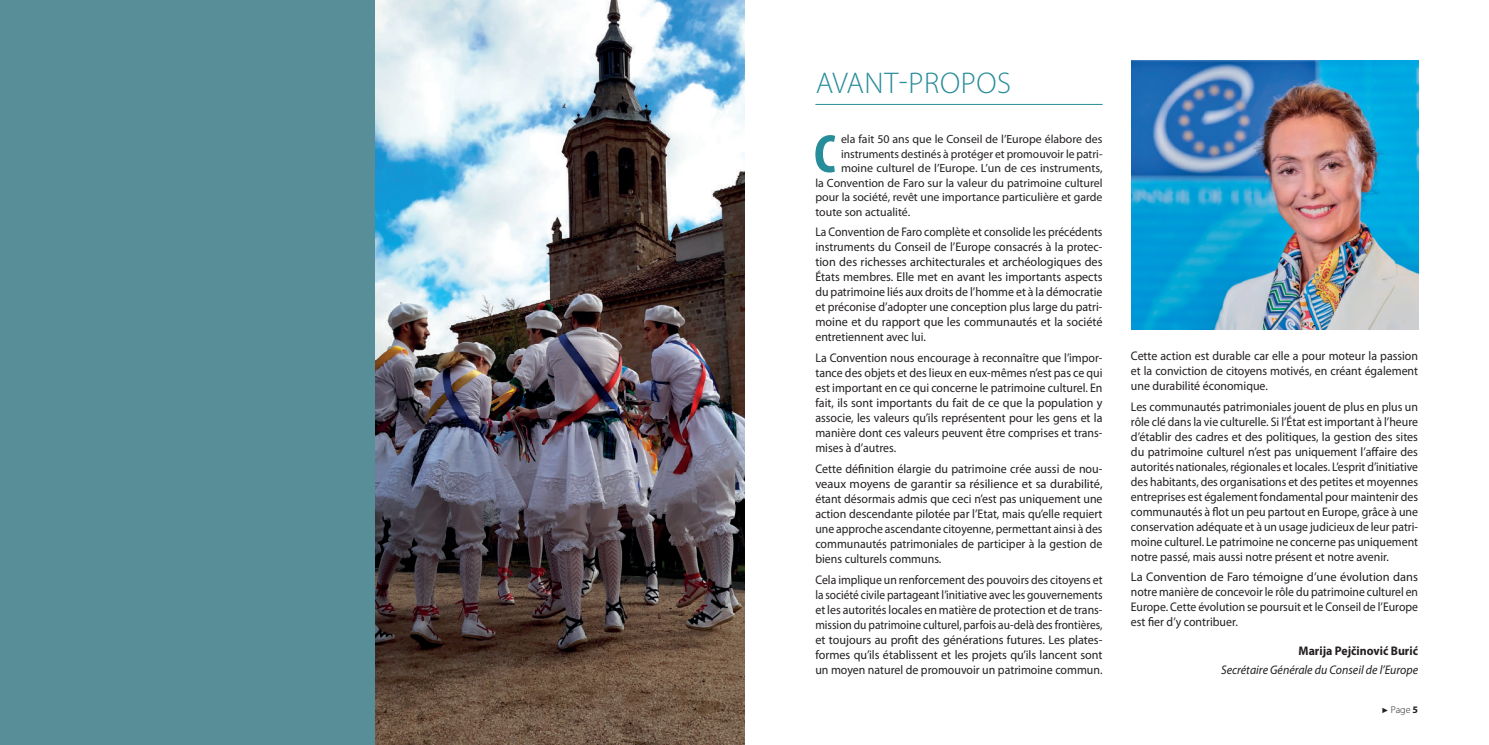
<style>
.page{position:relative;width:1489px;height:745px;background:#fff}
.page>*{position:absolute;margin:0;border:0;box-sizing:border-box;transform-origin:0 0}
.t1{font:700 condensed 54.5px "Myriad Pro";color:#288d9a}
.t2{font:300 30px "Myriad Pro";letter-spacing:.02em;color:#288d9a}
.t3{font:12.5px/15px "Myriad Pro";color:#231f20;text-align:justify;scale:.95 1}
.t4{font:12.5px/15px "Myriad Pro";color:#231f20;text-align:justify;scale:.94 1}
.t5{font:12.5px/15px "Myriad Pro";color:#231f20;text-align:justify;scale:.93 1}
.t6{font:12.5px/15px "Myriad Pro";color:#231f20;text-align:justify;scale:.96 1}
.t7{font:12.5px/15px "Myriad Pro";color:#231f20;text-align:justify}
.t8{font:italic 12.5px "Myriad Pro";color:#231f20;scale:.95 1}
.t9{font:700 12.5px "Myriad Pro";color:#231f20;scale:.95 1}
.t10{font:11.88px "Myriad Pro";color:#231f20}
.t11{font:300 10px "Myriad Pro";color:#231f20}
.s1{font-family:"Arial";font-weight:400;font-size:7.5px}
.s2{font-weight:700}
</style>
<div class="page">
<hr style="left:815px;top:104px;width:287px;height:1px;background:#288d9a">
<img style="left:1131px;top:60px;width:286px;height:269px">
<div style="left:0;top:0;width:744px;height:744px;background:#578e97"></div>
<img style="left:375px;top:0;width:369px;height:744px">
<h2 class="t2" style="left:815px;top:65px;width:197px">AVANT-PROPOS</h2>
<h1 class="t1" style="left:814px;top:120px;width:23px">C</h1>
<p class="t10" style="left:841px;top:132px;width:263px">ela fait 50 ans que le Conseil de l’Europe élabore des</p>
<p class="t10" style="left:841px;top:146px;width:263px">instruments destinés à protéger et promouvoir le patri-</p>
<p class="t10" style="left:841px;top:161px;width:263px">moine culturel de l’Europe. L’un de ces instruments,</p>
<p class="t10" style="left:815px;top:175px;width:289px">la Convention de Faro sur la valeur du patrimoine culturel</p>
<p class="t10" style="left:815px;top:190px;width:289px">pour la société, revêt une importance particulière et garde</p>
<p class="t10" style="left:815px;top:204px;width:96px">toute son actualité.</p>
<p class="t5" style="left:815px;top:224px;width:310px">La Convention de Faro complète et consolide les précédents instruments du Conseil de l’Europe consacrés à la protec&shy;tion des richesses architecturales et archéologiques des États membres. Elle met en avant les importants aspects du patrimoine liés aux droits de l’homme et à la démocratie et préconise d’adopter une conception plus large du patri&shy;moine et du rapport que les communautés et la société entretiennent avec lui.</p>
<p class="t3" style="left:815px;top:350px;width:304px">La Convention nous encourage à reconnaître que l’impor&shy;tance des objets et des lieux en eux-mêmes n’est pas ce qui est important en ce qui concerne le patrimoine culturel. En fait, ils sont importants du fait de ce que la population y associe, les valeurs qu’ils représentent pour les gens et la manière dont ces valeurs peuvent être comprises et trans&shy;mises à d’autres.</p>
<p class="t6" style="left:815px;top:460px;width:300px">Cette définition élargie du patrimoine crée aussi de nou&shy;veaux moyens de garantir sa résilience et sa durabilité, étant désormais admis que ceci n’est pas uniquement une action descendante pilotée par l’Etat, mais qu’elle requiert une approche ascendante citoyenne, permettant ainsi à des communautés patrimoniales de participer à la gestion de biens culturels communs.</p>
<p class="t4" style="left:815px;top:571px;width:307px">Cela implique un renforcement des pouvoirs des citoyens et la société civile partageant l’initiative avec les gouvernements et les autorités locales en matière de protection et de trans&shy;mission du patrimoine culturel, parfois au-delà des frontières, et toujours au profit des générations futures. Les plates&shy;formes qu’ils établissent et les projets qu’ils lancent sont un moyen naturel de promouvoir un patrimoine commun.</p>
<p class="t3" style="left:1130px;top:348px;width:304px">Cette action est durable car elle a pour moteur la passion et la conviction de citoyens motivés, en créant également une durabilité économique.</p>
<p class="t3" style="left:1130px;top:398px;width:304px">Les communautés patrimoniales jouent de plus en plus un rôle clé dans la vie culturelle. Si l’État est important à l’heure d’établir des cadres et des politiques, la gestion des sites du patrimoine culturel n’est pas uniquement l’affaire des autorités nationales, régionales et locales. L’esprit d’initiative des habitants, des organisations et des petites et moyennes entreprises est également fondamental pour maintenir des communautés à flot un peu partout en Europe, grâce à une conservation adéquate et à un usage judicieux de leur patri&shy;moine culturel. Le patrimoine ne concerne pas uniquement notre passé, mais aussi notre présent et notre avenir.</p>
<p class="t7" style="left:1130px;top:569px;width:289px">La Convention de Faro témoigne d’une évolution dans notre manière de concevoir le rôle du patrimoine culturel en Europe. Cette évolution se poursuit et le Conseil de l’Europe est fier d’y contribuer.</p>
<p class="t9" style="left:1298px;top:642px;width:127px">Marija Pejčinović Burić</p>
<p class="t8" style="left:1221px;top:661px;width:209px">Secrétaire Générale du Conseil de l’Europe</p>
<p class="t11" style="left:1381px;top:703px;width:38px"><span class="s1">►</span> Page <span class="s2">5</span></p>
</div>
